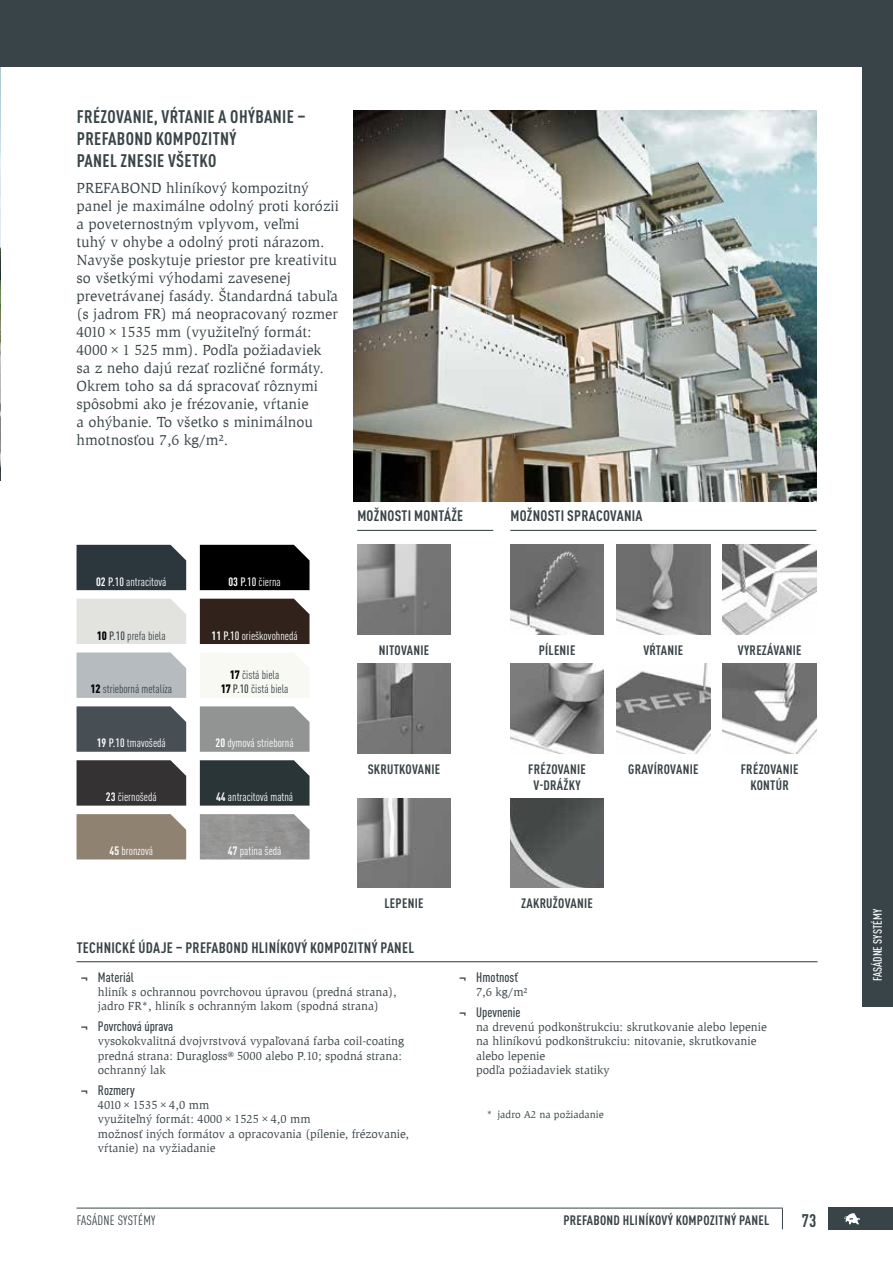
<style>
.page{position:relative;width:893px;height:1263px;background:#fff}
.page>*{position:absolute;margin:0;border:0;box-sizing:border-box;transform-origin:0 0}
.t1{font:700 condensed 18px/21.6px "DIN Pro";letter-spacing:.02em;color:#394448}
.t2{font:15px/18px "Slimbach Pro";color:#394448}
.t3{font:700 condensed 15px "DIN Pro";letter-spacing:.02em;color:#394448}
.t4{font:700 condensed 13.5px/16.2px "DIN Pro";letter-spacing:.02em;color:#394448;text-align:center}
.t5{font:500 condensed 13.5px "DIN Pro";color:#394448}
.t6{font:condensed 13.5px "DIN Pro";letter-spacing:.02em;color:#394448}
.t7{font:12px/14.4px "Slimbach Pro";color:#394448}
.t8{font:condensed 12px "DIN Pro";color:#fff}
.t9{font:condensed 12px/14.4px "DIN Pro";color:#394448;text-align:center}
.t10{font:500 condensed 12px "DIN Pro";color:#fff}
.t11{font:10.5px "Slimbach Pro";color:#394448}
.s1{font-weight:700}
.s2{font-weight:500}
.s3{font-weight:900;color:#000}
.s4{font-stretch:normal}
</style>
<div class="page">
<hr style="left:77px;top:1208px;width:365px;height:1px;background:#394448">
<hr style="left:442px;top:1208px;width:341px;height:1px;background:#394448">
<svg style="left:782px;top:1208px;width:1px;height:21px"></svg>
<div style="left:829px;top:1208px;width:64px;height:22px;background:#394448"></div>
<svg style="left:844px;top:1213px;width:16px;height:11px"></svg>
<div style="left:862px;top:0;width:31px;height:1006px;background:#394448"></div>
<img style="left:0;top:66px;width:1px;height:414px">
<div style="left:0;top:0;width:893px;height:66px;background:#394448"></div>
<hr style="left:77px;top:961px;width:740px;height:1px;background:#394448">
<img style="left:354px;top:111px;width:462px;height:390px">
<hr style="left:357px;top:530px;width:136px;height:1px;background:#394448">
<hr style="left:510px;top:530px;width:306px;height:1px;background:#394448">
<img style="left:357px;top:545px;width:94px;height:89px">
<img style="left:510px;top:545px;width:94px;height:89px">
<img style="left:617px;top:545px;width:93px;height:89px">
<img style="left:723px;top:545px;width:93px;height:89px">
<img style="left:357px;top:664px;width:94px;height:89px">
<img style="left:510px;top:664px;width:94px;height:89px">
<img style="left:617px;top:664px;width:93px;height:89px">
<img style="left:723px;top:664px;width:93px;height:89px">
<img style="left:357px;top:798px;width:94px;height:89px">
<img style="left:510px;top:798px;width:94px;height:89px">
<div style="left:77px;top:545px;width:109px;height:45px;background:#2b373c"></div>
<div style="left:200px;top:545px;width:110px;height:45px;background:#000"></div>
<div style="left:77px;top:599px;width:109px;height:45px;background:#e2e3df"></div>
<div style="left:200px;top:599px;width:110px;height:45px;background:#31221c"></div>
<div style="left:77px;top:652px;width:109px;height:46px;background:#b5bbbe"></div>
<div style="left:200px;top:653px;width:109px;height:45px;background:#f8f9f3"></div>
<div style="left:77px;top:706px;width:109px;height:46px;background:#484f54"></div>
<svg style="left:200px;top:706px;width:110px;height:46px;background:#969797"></svg>
<div style="left:77px;top:760px;width:109px;height:46px;background:#343232"></div>
<svg style="left:200px;top:760px;width:110px;height:46px;background:#323d40"></svg>
<div style="left:77px;top:814px;width:109px;height:45px;background:#8f8271"></div>
<img style="left:200px;top:814px;width:110px;height:45px">
<h1 class="t1" style="left:77px;top:105px;width:230px">FRÉZOVANIE, VŔTANIE A OHÝBANIE –<br>PREFABOND KOMPOZITNÝ<br>PANEL ZNESIE VŠETKO</h1>
<p class="t2" style="left:77px;top:179px;width:264px">PREFABOND hliníkový kompozitný panel je maximálne odolný proti korózii a poveternostným vplyvom, veľmi<br>tuhý v ohybe a odolný proti nárazom.<br>Navyše poskytuje priestor pre kreativitu so všetkými výhodami zavesenej prevetrávanej fasády. Štandardná tabuľa (s jadrom FR) má neopracovaný rozmer 4010×1535 mm (využiteľný formát:<br>4000×1 525 mm). Podľa požiadaviek sa z neho dajú rezať rozličné formáty.<br>Okrem toho sa dá spracovať rôznymi spôsobmi ako je frézovanie, vŕtanie<br>a ohýbanie. To všetko s minimálnou hmotnosťou 7,6 kg/m².</p>
<p class="t8" style="left:96px;top:573px;width:72px"><span class="s1">02</span> <span class="s2">P.10</span> antracitová</p>
<p class="t8" style="left:228px;top:573px;width:54px"><span class="s1">03</span> <span class="s2">P.10</span> čierna</p>
<p class="t9" style="left:97px;top:627px;width:70px"><span class="s3">10</span> <span class="s2">P.10</span> prefa biela</p>
<p class="t8" style="left:212px;top:627px;width:88px"><span class="s1">11</span> <span class="s2">P.10</span> orieškovohnedá</p>
<p class="t9" style="left:91px;top:681px;width:83px"><span class="s3">12</span> strieborná metalíza</p>
<p class="t9" style="left:221px;top:667px;width:69px"><span class="s3">17</span> čistá biela<br><span class="s3">17</span> <span class="s2">P.10</span> čistá biela</p>
<p class="t8" style="left:97px;top:734px;width:71px"><span class="s1">19</span> <span class="s2">P.10</span> tmavošedá</p>
<p class="t8" style="left:216px;top:734px;width:79px"><span class="s1">20</span> dymová strieborná</p>
<p class="t8" style="left:106px;top:788px;width:52px"><span class="s1">23</span> čiernošedá</p>
<p class="t8" style="left:216px;top:788px;width:79px"><span class="s1">44</span> antracitová matná</p>
<p class="t8" style="left:110px;top:842px;width:45px"><span class="s1">45</span> bronzová</p>
<p class="t8" style="left:228px;top:842px;width:55px"><span class="s1">47</span> patina šedá</p>
<p class="t3" style="left:357px;top:505px;width:107px">MOŽNOSTI MONTÁŽE</p>
<p class="t3" style="left:510px;top:505px;width:134px">MOŽNOSTI SPRACOVANIA</p>
<p class="t4" style="left:379px;top:641px;width:52px">NITOVANIE</p>
<p class="t4" style="left:539px;top:641px;width:38px">PÍLENIE</p>
<p class="t4" style="left:643px;top:641px;width:41px">VŔTANIE</p>
<p class="t4" style="left:738px;top:641px;width:65px">VYREZÁVANIE</p>
<p class="t4" style="left:368px;top:760px;width:74px">SKRUTKOVANIE</p>
<p class="t4" style="left:528px;top:760px;width:59px">FRÉZOVANIE<br>V-DRÁŽKY</p>
<p class="t4" style="left:628px;top:760px;width:72px">GRAVÍROVANIE</p>
<p class="t4" style="left:741px;top:760px;width:59px">FRÉZOVANIE<br>KONTÚR</p>
<p class="t4" style="left:384px;top:894px;width:40px">LEPENIE</p>
<p class="t4" style="left:521px;top:894px;width:73px">ZAKRUŽOVANIE</p>
<p class="t3" style="left:77px;top:936px;width:339px">TECHNICKÉ ÚDAJE – PREFABOND HLINÍKOVÝ KOMPOZITNÝ PANEL</p>
<p class="t5" style="left:81px;top:967px;width:54px"><span class="s4">¬</span> Materiál</p>
<p class="t7" style="left:98px;top:985px;width:300px">hliník s ochrannou povrchovou úpravou (predná strana), jadro FR*, hliník s ochranným lakom (spodná strana)</p>
<p class="t5" style="left:81px;top:1016px;width:94px"><span class="s4">¬</span> Povrchová úprava</p>
<p class="t7" style="left:98px;top:1034px;width:308px">vysokokvalitná dvojvrstvová vypaľovaná farba coil-coating predná strana: Duragloss® 5000 alebo P.10; spodná strana: ochranný lak</p>
<p class="t5" style="left:81px;top:1080px;width:55px"><span class="s4">¬</span> Rozmery</p>
<p class="t7" style="left:98px;top:1098px;width:313px">4010×1535×4,0 mm<br>využiteľný formát: 4000×1525×4,0 mm<br>možnosť iných formátov a opracovania (pílenie, frézovanie, vŕtanie) na vyžiadanie</p>
<p class="t5" style="left:459px;top:967px;width:60px"><span class="s4">¬</span> Hmotnosť</p>
<p class="t7" style="left:476px;top:985px;width:53px">7,6 kg/m²</p>
<p class="t5" style="left:459px;top:1002px;width:63px"><span class="s4">¬</span> Upevnenie</p>
<p class="t7" style="left:476px;top:1020px;width:292px">na drevenú podkonštrukciu: skrutkovanie alebo lepenie na hliníkovú podkonštrukciu: nitovanie, skrutkovanie alebo lepenie<br>podľa požiadaviek statiky</p>
<p class="t11" style="left:487px;top:1108px;width:119px">* jadro A2 na požiadanie</p>
<p class="t6" style="left:77px;top:1211px;width:74px">FASÁDNE SYSTÉMY</p>
<p class="t4" style="left:563px;top:1211px;width:66px">PREFABOND HLINÍKOVÝ</p>
<p class="t4" style="left:676px;top:1211px;width:7px">KOMPOZITNÝ</p>
<p class="t4" style="left:739px;top:1211px;width:7px">PANEL</p>
<h1 class="t1" style="left:802px;top:1208px;width:16px">73</h1>
<p class="t10" style="left:869px;top:981px;width:73px;rotate:-90deg">FASÁDNE SYSTÉMY</p>
</div>
